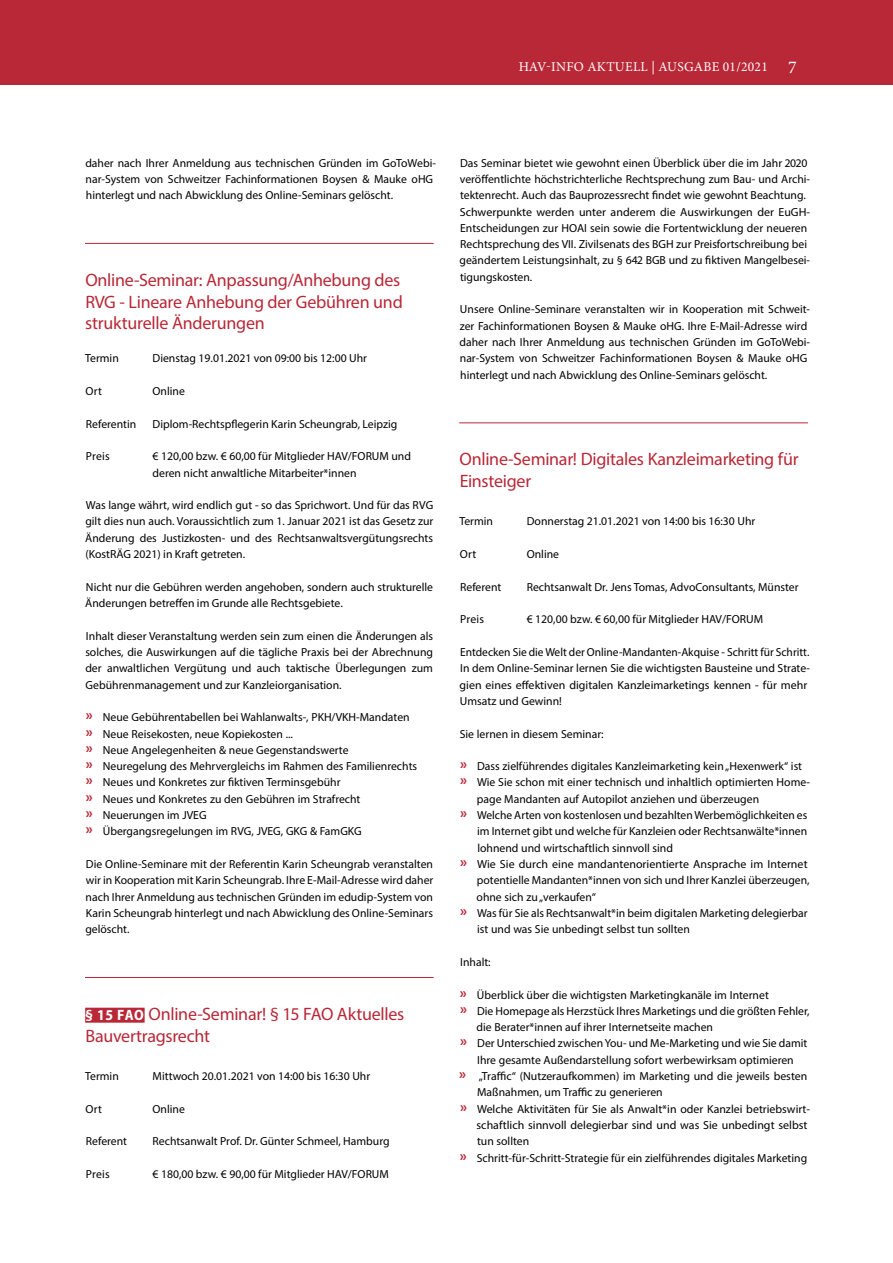
<style>
.page{position:relative;width:893px;height:1263px;background:#fff}
.page>*{position:absolute;margin:0;border:0;box-sizing:border-box;transform-origin:0 0}
.t1{font:18px/21.6px "Myriad Pro";letter-spacing:-.015em;color:#b82837}
.t2{font:13.5px "Minion Pro";letter-spacing:.02em;color:#fff}
.t3{font:11.7px/16.4px "Myriad Pro";color:#000}
.s1{font-size:18px}
.s2{font-weight:700;font-size:15px;color:#b82837}
.s3{font-weight:700;font-stretch:semi-condensed;font-size:15px;color:#fff}
</style>
<div class="page">
<div style="left:0;top:0;width:893px;height:84px;background:#b82837"></div>
<hr style="left:85px;top:243px;width:349px;height:1px;background:#b82837">
<hr style="left:85px;top:977px;width:349px;height:1px;background:#b82837">
<div style="left:85px;top:1008px;width:60px;height:15px;background:#b82837"></div>
<hr style="left:459px;top:422px;width:349px;height:1px;background:#b82837">
<p class="t2" style="left:519px;top:57px;width:279px">HAV-INFO AKTUELL | AUSGABE 01/2021 <span class="s1">7</span></p>
<p class="t3" style="left:85px;top:154px;width:352px">daher nach Ihrer Anmeldung aus technischen Gründen im GoToWebi&shy;nar-System von Schweitzer Fachinformationen Boysen &amp; Mauke oHG hinterlegt und nach Abwicklung des Online-Seminars gelöscht.</p>
<h1 class="t1" style="left:85px;top:269px;width:319px">Online-Seminar: Anpassung/Anhebung des<br>RVG - Lineare Anhebung der Gebühren und strukturelle Änderungen</h1>
<p class="t3" style="left:85px;top:350px;width:35px">Termin</p>
<p class="t3" style="left:153px;top:350px;width:216px">Dienstag 19.01.2021 von 09:00 bis 12:00 Uhr</p>
<p class="t3" style="left:86px;top:383px;width:18px">Ort</p>
<p class="t3" style="left:153px;top:383px;width:34px">Online</p>
<p class="t3" style="left:86px;top:415px;width:52px">Referentin</p>
<p class="t3" style="left:153px;top:415px;width:246px">Diplom-Rechtspflegerin Karin Scheungrab, Leipzig</p>
<p class="t3" style="left:86px;top:448px;width:25px">Preis</p>
<p class="t3" style="left:153px;top:448px;width:260px">€ 120,00 bzw. € 60,00 für Mitglieder HAV/FORUM und deren nicht anwaltliche Mitarbeiter*innen</p>
<p class="t3" style="left:85px;top:497px;width:350px;text-align:justify">Was lange währt, wird endlich gut - so das Sprichwort. Und für das RVG gilt dies nun auch. Voraussichtlich zum 1. Januar 2021 ist das Gesetz zur Änderung des Justizkosten- und des Rechtsanwaltsvergütungsrechts (KostRÄG 2021) in Kraft getreten.</p>
<p class="t3" style="left:85px;top:578px;width:349px">Nicht nur die Gebühren werden angehoben, sondern auch strukturelle<br>Änderungen betreffen im Grunde alle Rechtsgebiete.</p>
<p class="t3" style="left:85px;top:627px;width:349px;text-align:justify">Inhalt dieser Veranstaltung werden sein zum einen die Änderungen als solches, die Auswirkungen auf die tägliche Praxis bei der Abrechnung der anwaltlichen Vergütung und auch taktische Überlegungen zum Gebührenmanagement und zur Kanzleiorganisation.</p>
<p class="t3" style="left:86px;top:709px;width:333px"><span class="s2">Ů</span> Neue Gebührentabellen bei Wahlanwalts-, PKH/VKH-Mandaten <span class="s2">Ů</span> Neue Reisekosten, neue Kopiekosten ...<br><span class="s2">Ů</span> Neue Angelegenheiten &amp; neue Gegenstandswerte<br><span class="s2">Ů</span> Neuregelung des Mehrvergleichs im Rahmen des Familienrechts <span class="s2">Ů</span> Neues und Konkretes zur fiktiven Terminsgebühr<br><span class="s2">Ů</span> Neues und Konkretes zu den Gebühren im Strafrecht<br><span class="s2">Ů</span> Neuerungen im JVEG<br><span class="s2">Ů</span> Übergangsregelungen im RVG, JVEG, GKG &amp; FamGKG</p>
<p class="t3" style="left:85px;top:856px;width:350px;text-align:justify">Die Online-Seminare mit der Referentin Karin Scheungrab veranstalten wir in Kooperation mit Karin Scheungrab. Ihre E-Mail-Adresse wird daher nach Ihrer Anmeldung aus technischen Gründen im edudip-System von Karin Scheungrab hinterlegt und nach Abwicklung des Online-Seminars gelöscht.</p>
<h1 class="t1" style="left:85px;top:1003px;width:321px"><span class="s3">§ 15 FAO</span> Online-Seminar! § 15 FAO Aktuelles<br>Bauvertragsrecht</h1>
<p class="t3" style="left:85px;top:1068px;width:35px">Termin</p>
<p class="t3" style="left:153px;top:1068px;width:219px">Mittwoch 20.01.2021 von 14:00 bis 16:30 Uhr</p>
<p class="t3" style="left:86px;top:1100px;width:18px">Ort</p>
<p class="t3" style="left:153px;top:1100px;width:34px">Online</p>
<p class="t3" style="left:86px;top:1133px;width:43px">Referent</p>
<p class="t3" style="left:153px;top:1133px;width:239px">Rechtsanwalt Prof. Dr. Günter Schmeel, Hamburg</p>
<p class="t3" style="left:86px;top:1166px;width:25px">Preis</p>
<p class="t3" style="left:153px;top:1166px;width:238px">€ 180,00 bzw. € 90,00 für Mitglieder HAV/FORUM</p>
<p class="t3" style="left:460px;top:154px;width:352px">Das Seminar bietet wie gewohnt einen Überblick über die im Jahr 2020 veröffentlichte höchstrichterliche Rechtsprechung zum Bau- und Archi&shy;tektenrecht. Auch das Bauprozessrecht findet wie gewohnt Beachtung.<br>Schwerpunkte werden unter anderem die Auswirkungen der EuGH-Entscheidungen zur HOAI sein sowie die Fortentwicklung der neueren Rechtsprechung des VII. Zivilsenats des BGH zur Preisfortschreibung bei geändertem Leistungsinhalt, zu § 642 BGB und zu fiktiven Mangelbesei&shy;tigungskosten.</p>
<p class="t3" style="left:460px;top:301px;width:352px">Unsere Online-Seminare veranstalten wir in Kooperation mit Schweit&shy;zer Fachinformationen Boysen &amp; Mauke oHG. Ihre E-Mail-Adresse wird daher nach Ihrer Anmeldung aus technischen Gründen im GoToWebi&shy;nar-System von Schweitzer Fachinformationen Boysen &amp; Mauke oHG hinterlegt und nach Abwicklung des Online-Seminars gelöscht.</p>
<h1 class="t1" style="left:460px;top:448px;width:340px">Online-Seminar! Digitales Kanzleimarketing für<br>Einsteiger</h1>
<p class="t3" style="left:459px;top:513px;width:35px">Termin</p>
<p class="t3" style="left:527px;top:513px;width:230px">Donnerstag 21.01.2021 von 14:00 bis 16:30 Uhr</p>
<p class="t3" style="left:460px;top:546px;width:18px">Ort</p>
<p class="t3" style="left:527px;top:546px;width:34px">Online</p>
<p class="t3" style="left:460px;top:578px;width:43px">Referent</p>
<p class="t3" style="left:527px;top:578px;width:273px">Rechtsanwalt Dr. Jens Tomas, AdvoConsultants, Münster</p>
<p class="t3" style="left:460px;top:611px;width:25px">Preis</p>
<p class="t3" style="left:527px;top:611px;width:238px">€ 120,00 bzw. € 60,00 für Mitglieder HAV/FORUM</p>
<p class="t3" style="left:460px;top:644px;width:352px">Entdecken Sie die Welt der Online-Mandanten-Akquise - Schritt für Schritt.<br>In dem Online-Seminar lernen Sie die wichtigsten Bausteine und Strate&shy;gien eines effektiven digitalen Kanzleimarketings kennen - für mehr Umsatz und Gewinn!</p>
<p class="t3" style="left:460px;top:725px;width:145px">Sie lernen in diesem Seminar:</p>
<p class="t3" style="left:460px;top:758px;width:344px"><span class="s2">Ů</span> Dass zielführendes digitales Kanzleimarketing kein „Hexenwerk“ ist</p>
<p class="t3" style="left:460px;top:774px;width:352px"><span class="s2">Ů</span> Wie Sie schon mit einer technisch und inhaltlich optimierten Home-</p>
<p class="t3" style="left:477px;top:790px;width:284px">page Mandanten auf Autopilot anziehen und überzeugen</p>
<p class="t3" style="left:460px;top:807px;width:349px"><span class="s2">Ů</span> Welche Arten von kostenlosen und bezahlten Werbemöglichkeiten es</p>
<p class="t3" style="left:477px;top:823px;width:332px">im Internet gibt und welche für Kanzleien oder Rechtsanwälte*innen</p>
<p class="t3" style="left:477px;top:839px;width:197px">lohnend und wirtschaftlich sinnvoll sind</p>
<p class="t3" style="left:460px;top:856px;width:349px"><span class="s2">Ů</span> Wie Sie durch eine mandantenorientierte Ansprache im Internet</p>
<p class="t3" style="left:477px;top:872px;width:334px">potentielle Mandanten*innen von sich und Ihrer Kanzlei überzeugen,</p>
<p class="t3" style="left:477px;top:888px;width:121px">ohne sich zu „verkaufen“</p>
<p class="t3" style="left:460px;top:905px;width:349px"><span class="s2">Ů</span> Was für Sie als Rechtsanwalt*in beim digitalen Marketing delegierbar</p>
<p class="t3" style="left:477px;top:921px;width:214px">ist und was Sie unbedingt selbst tun sollten</p>
<p class="t3" style="left:460px;top:954px;width:32px">Inhalt:</p>
<p class="t3" style="left:460px;top:986px;width:310px"><span class="s2">Ů</span> Überblick über die wichtigsten Marketingkanäle im Internet</p>
<p class="t3" style="left:460px;top:1002px;width:351px"><span class="s2">Ů</span> Die Homepage als Herzstück Ihres Marketings und die größten Fehler,</p>
<p class="t3" style="left:477px;top:1019px;width:238px">die Berater*innen auf ihrer Internetseite machen</p>
<p class="t3" style="left:460px;top:1035px;width:349px"><span class="s2">Ů</span> Der Unterschied zwischen You- und Me-Marketing und wie Sie damit</p>
<p class="t3" style="left:477px;top:1051px;width:318px">Ihre gesamte Außendarstellung sofort werbewirksam optimieren</p>
<p class="t3" style="left:459px;top:1068px;width:350px"><span class="s2">Ů</span> „Traffic“ (Nutzeraufkommen) im Marketing und die jeweils besten</p>
<p class="t3" style="left:477px;top:1084px;width:187px">Maßnahmen, um Traffic zu generieren</p>
<p class="t3" style="left:460px;top:1100px;width:352px"><span class="s2">Ů</span> Welche Aktivitäten für Sie als Anwalt*in oder Kanzlei betriebswirt-</p>
<p class="t3" style="left:477px;top:1117px;width:332px">schaftlich sinnvoll delegierbar sind und was Sie unbedingt selbst</p>
<p class="t3" style="left:477px;top:1133px;width:54px">tun sollten</p>
<p class="t3" style="left:460px;top:1149px;width:349px"><span class="s2">Ů</span> Schritt-für-Schritt-Strategie für ein zielführendes digitales Marketing</p>
</div>
